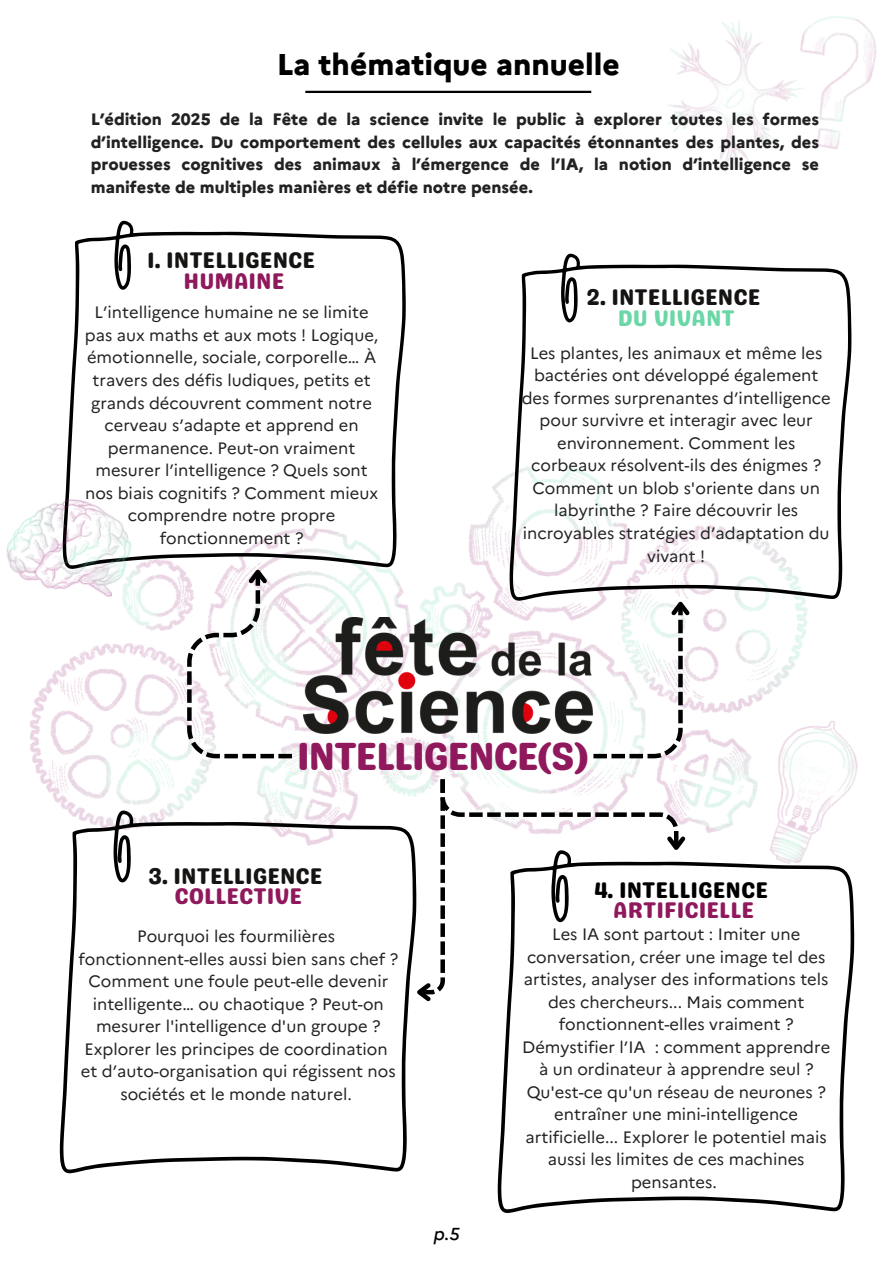
<style>
.page{position:relative;width:894px;height:1264px;background:#fff}
.page>*{position:absolute;margin:0;border:0;box-sizing:border-box;transform-origin:0 0}
.t1{font:39.15px "Genty Sans";letter-spacing:-.04em;color:#8f195c}
.t2{font:800 30px "Marianne";color:#000}
.t3{font:22.65px/20.2px "Genty Sans";color:#161413;text-align:center}
.t4{font:22.65px/20.2px "Genty Sans";color:#000;text-align:center}
.t5{font:italic 500 17.4px "Marianne";color:#000}
.t6{font:16.5px/22.5px "Marianne";color:#222;text-align:center}
.t7{font:800 16.5px/22.5px "Marianne";color:#222;text-align:justify}
.s1{color:#8f195c}
.s2{color:#6bd7a6}
</style>
<div class="page">
<img style="left:29px;top:474px;width:779px;height:359px">
<svg style="left:67px;top:221px;width:338px;height:348px"></svg>
<svg style="left:509px;top:253px;width:342px;height:348px"></svg>
<svg style="left:60px;top:810px;width:351px;height:363px"></svg>
<svg style="left:497px;top:862px;width:357px;height:351px"></svg>
<img style="left:303px;top:617px;width:290px;height:116px">
<svg style="left:411px;top:779px;width:278px;height:226px"></svg>
<svg style="left:593px;top:596px;width:100px;height:162px"></svg>
<svg style="left:187px;top:564px;width:105px;height:194px"></svg>
<hr style="left:305px;top:91px;width:286px;height:2px;background:#000">
<img style="left:724px;top:694px;width:134px;height:195px">
<img style="left:831px;top:16px;width:45px;height:133px">
<img style="left:668px;top:16px;width:163px;height:158px">
<img style="left:6px;top:457px;width:145px;height:165px">
<p class="t2" style="left:277px;top:46px;width:344px">La thématique annuelle</p>
<p class="t7" style="left:91px;top:108px;width:729px">L’édition 2025 de la Fête de la science invite le public à explorer toutes les formes d’intelligence. Du comportement des cellules aux capacités étonnantes des plantes, des prouesses cognitives des animaux à l’émergence de l’IA, la notion d’intelligence se manifeste de multiples manières et défie notre pensée.</p>
<h2 class="t3" style="left:147px;top:250px;width:170px">1. INTELLIGENCE<br><span class="s1">HUMAINE</span></h2>
<p class="t6" style="left:85px;top:301px;width:295px">L’intelligence humaine ne se limite pas aux maths et aux mots ! Logique, émotionnelle, sociale, corporelle… À travers des défis ludiques, petits et grands découvrent comment notre cerveau s’adapte et apprend en permanence. Peut-on vraiment mesurer l’intelligence ? Quels sont nos biais cognitifs ? Comment mieux comprendre notre propre fonctionnement ?</p>
<h4 class="t3" style="left:586px;top:287px;width:176px">2. INTELLIGENCE<br><span class="s2">DU VIVANT</span></h4>
<p class="t6" style="left:521px;top:342px;width:310px">Les plantes, les animaux et même les bactéries ont développé également des formes surprenantes d’intelligence pour survivre et interagir avec leur environnement. Comment les corbeaux résolvent-ils des énigmes ?<br>Comment un blob s'oriente dans un labyrinthe ? Faire découvrir les incroyables stratégies d’adaptation du vivant !</p>
<p class="t1" style="left:297px;top:732px;width:293px">INTELLIGENCE(S)</p>
<p class="t3" style="left:148px;top:865px;width:176px">3. INTELLIGENCE<br><span class="s1">COLLECTIVE</span></p>
<p class="t6" style="left:137px;top:925px;width:199px">Pourquoi les fourmilières</p>
<h3 class="t6" style="left:78px;top:947px;width:321px">fonctionnent-elles aussi bien sans chef ?<br>Comment une foule peut-elle devenir intelligente… ou chaotique ? Peut-on mesurer l'intelligence d'un groupe ?<br>Explorer les principes de coordination</h3>
<p class="t6" style="left:81px;top:1060px;width:316px">et d’auto-organisation qui régissent nos sociétés et le monde naturel.</p>
<p class="t5" style="left:433px;top:1223px;width:28px">p.5</p>
<h3 class="t4" style="left:593px;top:880px;width:176px">4. INTELLIGENCE<br><span class="s1">ARTIFICIELLE</span></h3>
<p class="t6" style="left:522px;top:923px;width:309px">Les IA sont partout : Imiter une conversation, créer une image tel des artistes, analyser des informations tels des chercheurs... Mais comment fonctionnent-elles vraiment ?<br>Démystifier l’IA : comment apprendre à un ordinateur à apprendre seul ?<br>Qu'est-ce qu'un réseau de neurones ? entraîner une mini-intelligence artificielle... Explorer le potentiel mais aussi les limites de ces machines pensantes.</p>
</div>
